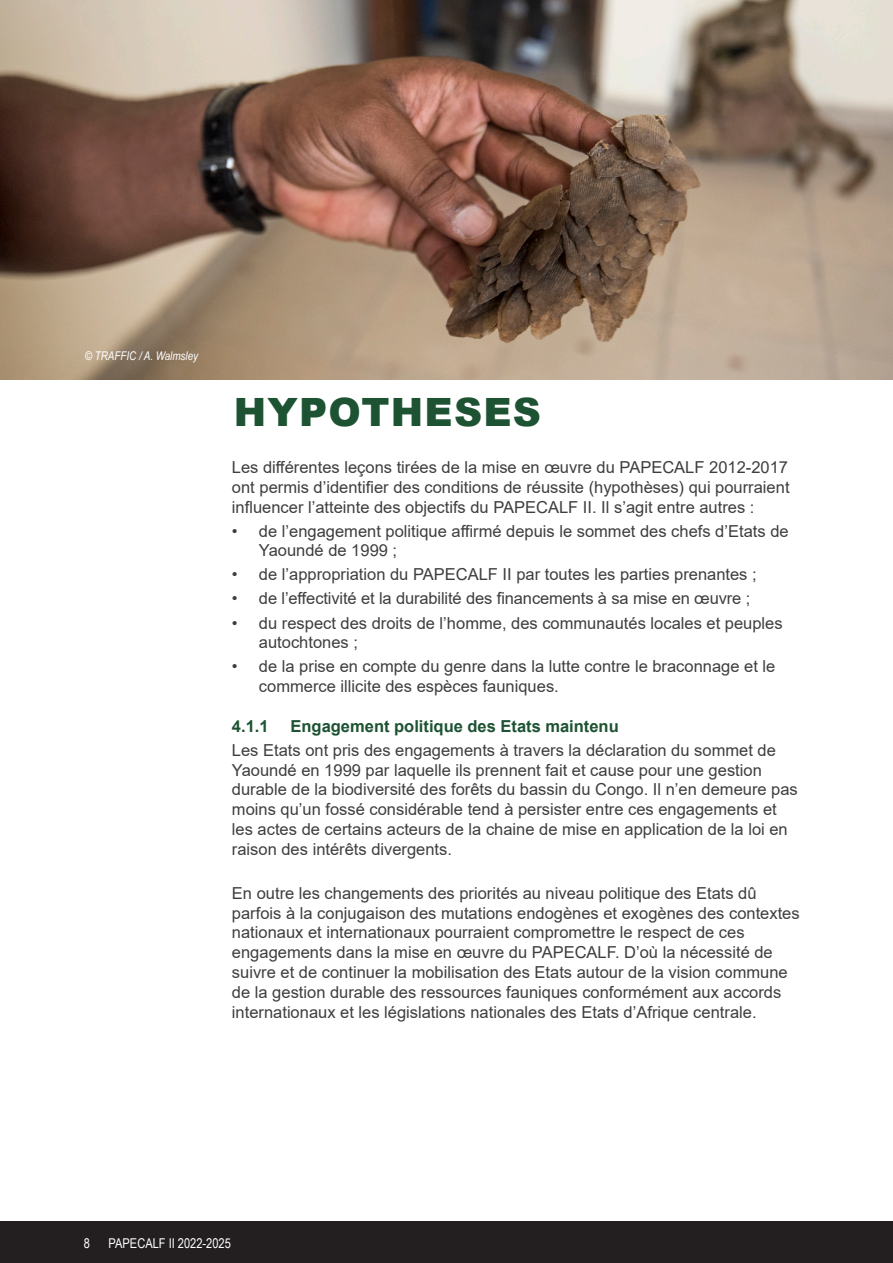
<style>
.page{position:relative;width:893px;height:1263px;background:#fff}
.page>*{position:absolute;margin:0;border:0;box-sizing:border-box;transform-origin:0 0}
.t1{font:900 39px "Arial";letter-spacing:.035em;color:#1d5232}
.t2{font:16.5px/19.8px "Arial";color:#3e3e3f}
.t3{font:700 16.5px "Arial";color:#1d5232}
.t4{font:13.5px "Arial Narrow";color:#fff}
.t5{font:italic 12px "Arial Narrow";color:#fff}
</style>
<div class="page">
<div style="left:0;top:1221px;width:893px;height:42px;background:#231f20"></div>
<img style="left:0;top:0;width:893px;height:379px">
<p class="t5" style="left:85px;top:347px;width:115px">© TRAFFIC / A. Walmsley</p>
<p class="t1" style="left:234px;top:384px;width:309px">HYPOTHESES</p>
<p class="t2" style="left:232px;top:457px;width:559px;text-align:justify">Les différentes leçons tirées de la mise en œuvre du PAPECALF 2012-2017 ont permis d’identifier des conditions de réussite (hypothèses) qui pourraient influencer l’atteinte des objectifs du PAPECALF II. Il s’agit entre autres :</p>
<p class="t2" style="left:259px;top:521px;width:531px;text-indent:-27px">• de l’engagement politique affirmé depuis le sommet des chefs d’Etats de<br>Yaoundé de 1999 ;</p>
<p class="t2" style="left:232px;top:565px;width:526px">• de l’appropriation du PAPECALF II par toutes les parties prenantes ;</p>
<p class="t2" style="left:232px;top:589px;width:520px">• de l’effectivité et la durabilité des financements à sa mise en œuvre ;</p>
<p class="t2" style="left:259px;top:613px;width:525px;text-indent:-27px">• du respect des droits de l’homme, des communautés locales et peuples autochtones ;</p>
<p class="t2" style="left:259px;top:657px;width:518px;text-indent:-27px">• de la prise en compte du genre dans la lutte contre le braconnage et le commerce illicite des espèces fauniques.</p>
<p class="t3" style="left:232px;top:714px;width:38px">4.1.1</p>
<p class="t3" style="left:291px;top:714px;width:330px">Engagement politique des Etats maintenu</p>
<p class="t2" style="left:232px;top:740px;width:567px">Les Etats ont pris des engagements à travers la déclaration du sommet de Yaoundé en 1999 par laquelle ils prennent fait et cause pour une gestion durable de la biodiversité des forêts du bassin du Congo. Il n’en demeure pas moins qu’un fossé considérable tend à persister entre ces engagements et les actes de certains acteurs de la chaine de mise en application de la loi en raison des intérêts divergents.</p>
<p class="t2" style="left:232px;top:883px;width:569px">En outre les changements des priorités au niveau politique des Etats dû parfois à la conjugaison des mutations endogènes et exogènes des contextes nationaux et internationaux pourraient compromettre le respect de ces engagements dans la mise en œuvre du PAPECALF. D’où la nécessité de suivre et de continuer la mobilisation des Etats autour de la vision commune de la gestion durable des ressources fauniques conformément aux accords internationaux et les législations nationales des Etats d’Afrique centrale.</p>
<p class="t4" style="left:84px;top:1233px;width:8px">8</p>
<p class="t4" style="left:109px;top:1233px;width:124px">PAPECALF II 2022-2025</p>
</div>
